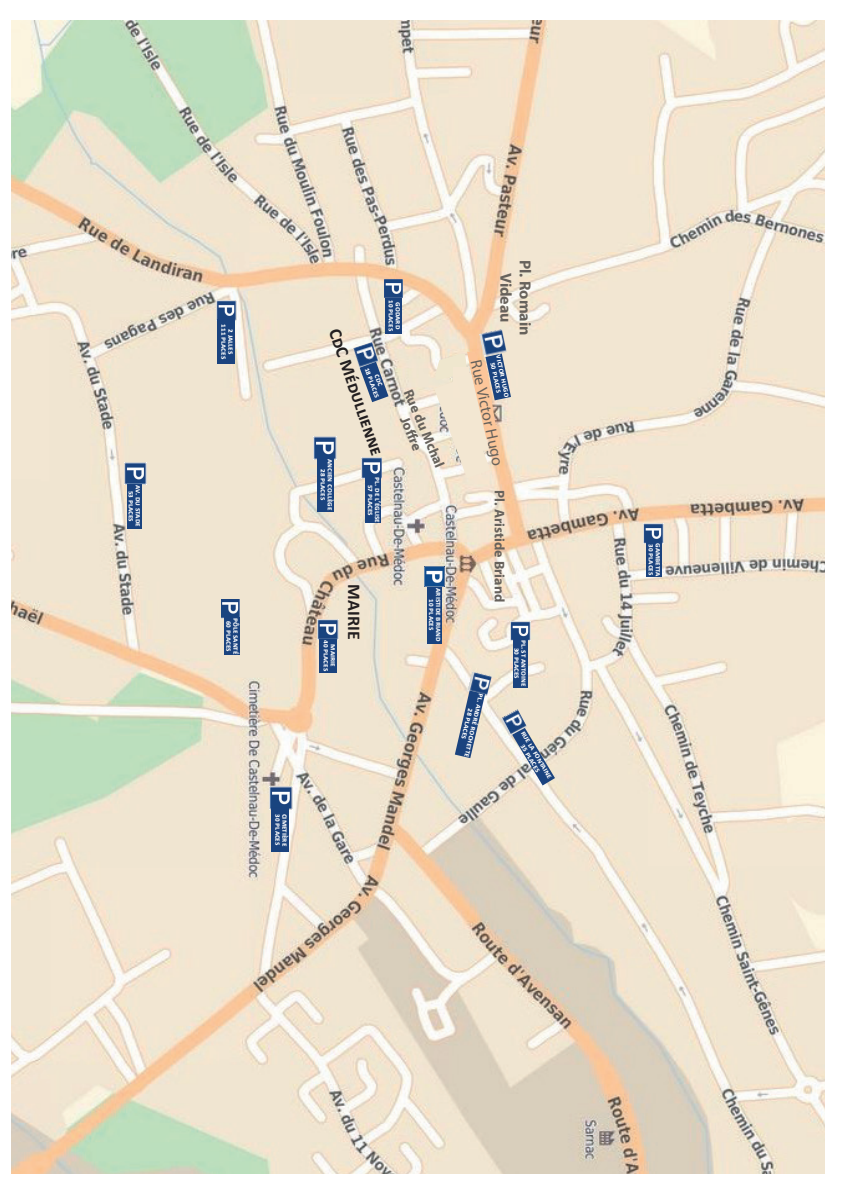
<style>
.page{position:relative;width:842px;height:1191px;background:#fff}
.page>*{position:absolute;margin:0;border:0;box-sizing:border-box;transform-origin:0 0}
.t1{font:700 18px "Calibri";color:#231f20}
.t2{font:700 16px/19.2px "Myriad Pro";color:#67625c;text-align:center}
.t3{font:16px "Myriad Pro";color:#67625c}
.t4{font:700 14px/14px "Myriad Pro";color:#67625c;text-align:center}
.t5{font:700 8px/7px "Calibri";color:#fff;text-align:center}
</style>
<div class="page">
<img style="left:11px;top:20px;width:814px;height:1154px">
<img style="left:124px;top:462px;width:22px;height:22px">
<img style="left:318px;top:619px;width:20px;height:20px">
<img style="left:269px;top:786px;width:24px;height:23px">
<img style="left:216px;top:300px;width:21px;height:20px">
<img style="left:314px;top:436px;width:23px;height:23px">
<img style="left:361px;top:458px;width:21px;height:20px">
<img style="left:353px;top:342px;width:26px;height:26px">
<img style="left:384px;top:279px;width:19px;height:19px">
<img style="left:221px;top:600px;width:19px;height:18px">
<img style="left:644px;top:523px;width:20px;height:20px">
<img style="left:467px;top:671px;width:25px;height:25px">
<div style="left:127px;top:484px;width:15px;height:44px;background:#1a437f"></div>
<img style="left:510px;top:621px;width:20px;height:20px">
<div style="left:217px;top:320px;width:17px;height:44px;background:#1a437f"></div>
<div style="left:317px;top:457px;width:17px;height:54px;background:#1a437f"></div>
<svg style="left:360px;top:362px;width:28px;height:40px"></svg>
<div style="left:365px;top:477px;width:16px;height:46px;background:#1a437f"></div>
<div style="left:320px;top:639px;width:17px;height:33px;background:#1a437f"></div>
<div style="left:271px;top:808px;width:17px;height:43px;background:#1a437f"></div>
<div style="left:224px;top:617px;width:15px;height:38px;background:#1a437f"></div>
<svg style="left:512px;top:727px;width:43px;height:58px;background:#9ea6b1"></svg>
<div style="left:513px;top:639px;width:15px;height:48px;background:#1a437f"></div>
<svg style="left:455px;top:690px;width:30px;height:68px;background:#7f8fa5"></svg>
<img style="left:500px;top:709px;width:27px;height:27px">
<div style="left:646px;top:542px;width:16px;height:35px;background:#1a437f"></div>
<div style="left:427px;top:586px;width:15px;height:57px;background:#1a437f"></div>
<img style="left:425px;top:566px;width:20px;height:20px">
<div style="left:385px;top:298px;width:17px;height:36px;background:#1a437f"></div>
<svg style="left:432px;top:351px;width:79px;height:127px;background:#e2d2c0"></svg>
<img style="left:479px;top:329px;width:28px;height:28px">
<p class="t5" style="left:142px;top:485px;width:43px;rotate:90deg">Av. du stade<br>53 places</p>
<p class="t5" style="left:235px;top:324px;width:36px;rotate:90deg">2 Jalles<br>111 places</p>
<p class="t5" style="left:240px;top:618px;width:38px;rotate:90deg">Pôle Santé<br>60 places</p>
<p class="t5" style="left:289px;top:813px;width:34px;text-align:left;rotate:90deg">Cimetière<br>30 places</p>
<p class="t5" style="left:402px;top:300px;width:32px;text-align:left;rotate:90deg">Godard<br>10 places</p>
<h1 class="t1" style="left:346px;top:324px;width:135px;rotate:71deg">CdC Médullienne</h1>
<p class="t5" style="left:377px;top:364px;width:32px;rotate:70deg">CdC<br>18 places</p>
<h3 class="t4" style="left:415px;top:387px;width:85px;rotate:67deg">Rue du Mchal<br>Joffre</h3>
<p class="t5" style="left:334px;top:459px;width:53px;rotate:90deg">Ancien collège<br>28 places</p>
<p class="t5" style="left:381px;top:477px;width:47px;rotate:90deg">Pl. de l’église<br>57 places</p>
<p class="t5" style="left:337px;top:640px;width:32px;rotate:90deg">Mairie<br>40 places</p>
<h1 class="t1" style="left:367px;top:584px;width:57px;rotate:90deg">MAIRIE</h1>
<p class="t5" style="left:442px;top:588px;width:55px;rotate:90deg">Aristide Briand<br>10 places</p>
<h2 class="t2" style="left:535px;top:260px;width:77px;rotate:90deg">Pl. Romain<br>Videau</h2>
<p class="t5" style="left:502px;top:354px;width:44px;rotate:78deg">Victor Hugo<br>50 places</p>
<h2 class="t3" style="left:486px;top:358px;width:109px;rotate:78deg">Rue Victor Hugo</h2>
<h3 class="t4" style="left:507px;top:490px;width:113px;rotate:90deg">Pl. Aristide Briand</h3>
<p class="t5" style="left:485px;top:694px;width:67px;rotate:103deg">Pl. André Rochette<br>28 places</p>
<p class="t5" style="left:528px;top:639px;width:49px;rotate:90deg">Pl. St Antoine<br>30 places</p>
<p class="t5" style="left:526px;top:729px;width:55px;rotate:59deg">Rue La Fontaine<br>35 places</p>
<p class="t5" style="left:662px;top:543px;width:35px;text-align:left;rotate:90deg">Gambetta<br>30 places</p>
</div>
